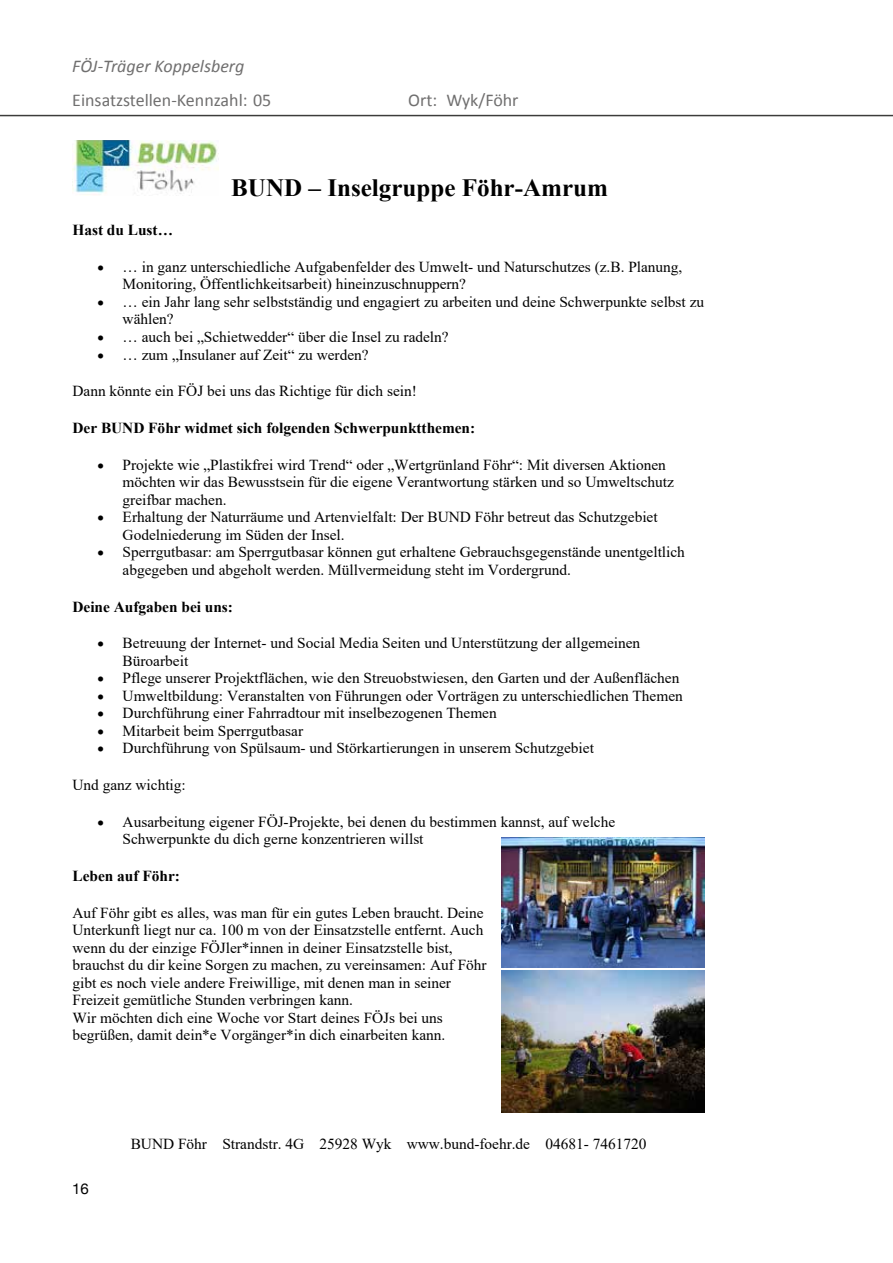
<style>
.page{position:relative;width:893px;height:1263px;background:#fff}
.page>*{position:absolute;margin:0;border:0;box-sizing:border-box;transform-origin:0 0}
.t1{font:700 24.9px "Times New Roman";color:#000}
.t2{font:18px "Calibri";color:#706f6f}
.t3{font:italic 18px "Calibri";color:#706f6f}
.t4{font:15.3px/17.4px "Times New Roman";color:#000}
.t5{font:700 15.3px "Times New Roman";color:#000}
.t6{font:15px "Helvetica Neue";color:#000}
</style>
<div class="page">
<hr style="left:0;top:115px;width:893px;height:1px;background:#3c3c3b">
<img style="left:73px;top:140px;width:146px;height:56px">
<img style="left:502px;top:971px;width:203px;height:142px">
<img style="left:502px;top:837px;width:203px;height:131px">
<p class="t3" style="left:72px;top:53px;width:174px">FÖJ-Träger Koppelsberg</p>
<p class="t2" style="left:72px;top:88px;width:200px">Einsatzstellen-Kennzahl: 05</p>
<p class="t2" style="left:408px;top:88px;width:31px">Ort:</p>
<p class="t2" style="left:446px;top:88px;width:74px">Wyk/Föhr</p>
<h1 class="t1" style="left:231px;top:170px;width:378px">BUND – Inselgruppe Föhr-Amrum</h1>
<p class="t5" style="left:72px;top:219px;width:102px">Hast du Lust…</p>
<p class="t4" style="left:123px;top:258px;width:561px;text-indent:-25px">• … in ganz unterschiedliche Aufgabenfelder des Umwelt- und Naturschutzes (z.B. Planung,<br>Monitoring, Öffentlichkeitsarbeit) hineinzuschnuppern?</p>
<p class="t4" style="left:123px;top:292px;width:583px;text-indent:-25px">• … ein Jahr lang sehr selbstständig und engagiert zu arbeiten und deine Schwerpunkte selbst zu wählen?</p>
<p class="t4" style="left:98px;top:328px;width:353px">• … auch bei „Schietwedder“ über die Insel zu radeln?</p>
<p class="t4" style="left:98px;top:345px;width:273px">• … zum „Insulaner auf Zeit“ zu werden?</p>
<p class="t4" style="left:72px;top:382px;width:346px">Dann könnte ein FÖJ bei uns das Richtige für dich sein!</p>
<p class="t5" style="left:72px;top:417px;width:404px">Der BUND Föhr widmet sich folgenden Schwerpunktthemen:</p>
<p class="t4" style="left:123px;top:455px;width:553px;text-indent:-25px">• Projekte wie „Plastikfrei wird Trend“ oder „Wertgrünland Föhr“: Mit diversen Aktionen möchten wir das Bewusstsein für die eigene Verantwortung stärken und so Umweltschutz greifbar machen.</p>
<p class="t4" style="left:123px;top:508px;width:537px;text-indent:-25px">• Erhaltung der Naturräume und Artenvielfalt: Der BUND Föhr betreut das Schutzgebiet<br>Godelniederung im Süden der Insel.</p>
<p class="t4" style="left:123px;top:543px;width:564px;text-indent:-25px">• Sperrgutbasar: am Sperrgutbasar können gut erhaltene Gebrauchsgegenstände unentgeltlich abgegeben und abgeholt werden. Müllvermeidung steht im Vordergrund.</p>
<p class="t5" style="left:72px;top:595px;width:162px">Deine Aufgaben bei uns:</p>
<p class="t4" style="left:123px;top:634px;width:519px;text-indent:-25px">• Betreuung der Internet- und Social Media Seiten und Unterstützung der allgemeinen<br>Büroarbeit</p>
<p class="t4" style="left:98px;top:669px;width:583px">• Pflege unserer Projektflächen, wie den Streuobstwiesen, den Garten und der Außenflächen</p>
<p class="t4" style="left:98px;top:686px;width:587px">• Umweltbildung: Veranstalten von Führungen oder Vorträgen zu unterschiedlichen Themen</p>
<p class="t4" style="left:98px;top:704px;width:401px">• Durchführung einer Fahrradtour mit inselbezogenen Themen</p>
<p class="t4" style="left:98px;top:721px;width:207px">• Mitarbeit beim Sperrgutbasar</p>
<p class="t4" style="left:98px;top:739px;width:498px">• Durchführung von Spülsaum- und Störkartierungen in unserem Schutzgebiet</p>
<p class="t4" style="left:72px;top:775px;width:115px">Und ganz wichtig:</p>
<p class="t4" style="left:123px;top:812px;width:494px;text-indent:-25px">• Ausarbeitung eigener FÖJ-Projekte, bei denen du bestimmen kannst, auf welche<br>Schwerpunkte du dich gerne konzentrieren willst</p>
<p class="t5" style="left:72px;top:865px;width:109px">Leben auf Föhr:</p>
<p class="t4" style="left:72px;top:903px;width:416px">Auf Föhr gibt es alles, was man für ein gutes Leben braucht. Deine Unterkunft liegt nur ca. 100 m von der Einsatzstelle entfernt. Auch wenn du der einzige FÖJler*innen in deiner Einsatzstelle bist, brauchst du dir keine Sorgen zu machen, zu vereinsamen: Auf Föhr gibt es noch viele andere Freiwillige, mit denen man in seiner Freizeit gemütliche Stunden verbringen kann.<br>Wir möchten dich eine Woche vor Start deines FÖJs bei uns begrüßen, damit dein*e Vorgänger*in dich einarbeiten kann.</p>
<p class="t6" style="left:72px;top:1178px;width:18px">16</p>
<p class="t4" style="left:131px;top:1134px;width:517px">BUND Föhr Strandstr. 4G 25928 Wyk www.bund-foehr.de 04681- 7461720</p>
</div>
